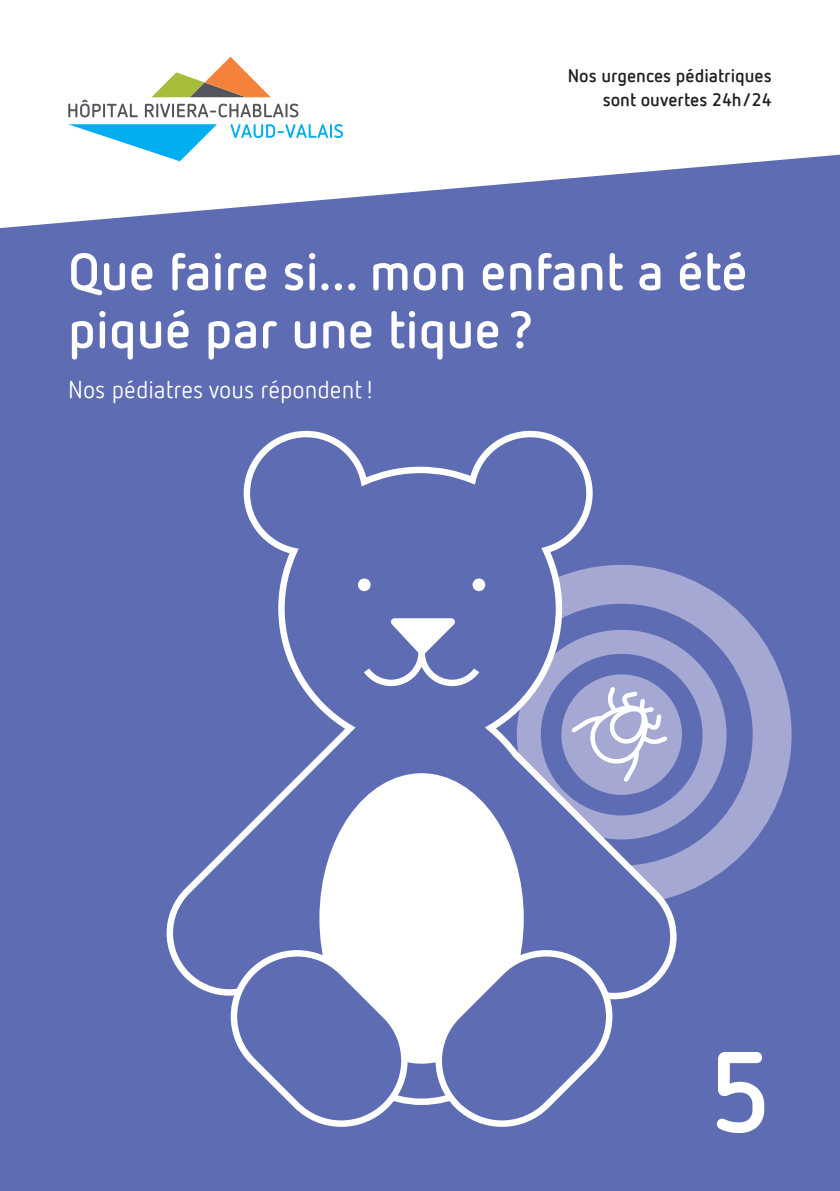
<style>
.page{position:relative;width:840px;height:1191px;background:#fff}
.page>*{position:absolute;margin:0;border:0;box-sizing:border-box;transform-origin:0 0}
.Paragraph_Style1{font:700 114px "Netto Offc";color:#fff}
.t1{font:700 52px/58px "Netto Offc";color:#fff}
.t2{font:24px "Netto Offc";color:#fff}
.t3{font:700 18px/24px "Netto Offc";color:#231f20;text-align:right}
</style>
<div class="page">
<div style="left:0;top:135px;width:839px;height:1056px;background:#5d6cb3"></div>
<div style="left:451px;top:565px;width:340px;height:339px;border:39px solid #a4a8d3;border-radius:50%"></div>
<div style="left:516px;top:630px;width:210px;height:209px;border:24px solid #a4a8d3;border-radius:50%"></div>
<svg style="left:166px;top:430px;width:513px;height:675px"></svg>
<svg style="left:358px;top:578px;width:12px;height:13px"></svg>
<svg style="left:472px;top:578px;width:13px;height:13px"></svg>
<svg style="left:364px;top:618px;width:115px;height:68px"></svg>
<svg style="left:319px;top:773px;width:204px;height:290px;fill:#fff"></svg>
<svg style="left:432px;top:947px;width:183px;height:180px"></svg>
<svg style="left:227px;top:947px;width:183px;height:180px"></svg>
<svg style="left:0;top:56px;width:839px;height:172px;fill:#fff"></svg>
<svg style="left:68px;top:124px;width:149px;height:37px;background:#7fd6f6"></svg>
<svg style="left:151px;top:57px;width:119px;height:40px"></svg>
<svg style="left:68px;top:100px;width:70px;height:17px"></svg>
<svg style="left:145px;top:104px;width:153px;height:13px"></svg>
<svg style="left:230px;top:124px;width:113px;height:14px"></svg>
<p class="t3" style="left:567px;top:63px;width:205px">Nos urgences pédiatriques sont ouvertes 24h/24</p>
<p class="t1" style="left:68px;top:241px;width:680px">Que faire si... mon enfant a été piqué par une tique?</p>
<p class="t2" style="left:68px;top:375px;width:307px">Nos pédiatres vous répondent!</p>
<p class="Paragraph_Style1" style="left:708px;top:1020px;width:65px">5</p>
</div>
